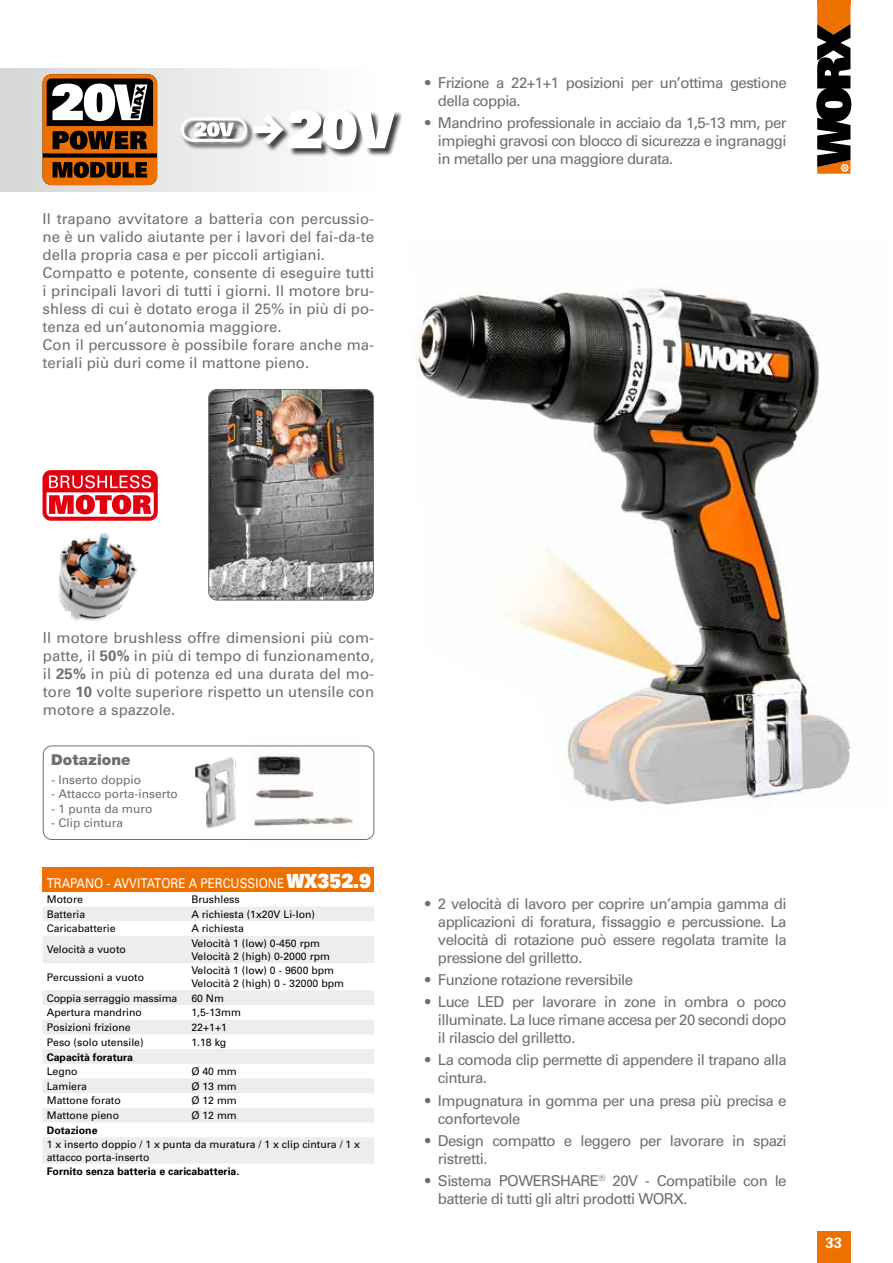
<style>
.page{position:relative;width:893px;height:1263px;background:#fff}
.page>*{position:absolute;margin:0;border:0;box-sizing:border-box;transform-origin:0 0}
.t1{font:15px/18px "Univers";letter-spacing:-.04em;color:#6f6f6e}
.t2{font:15px/18px "Univers";color:#6f6f6e}
.t3{font:900 15px "Helvetica Neue LT Std";letter-spacing:.01em;color:#6f6f6e}
.t4{font:700 15px "Univers";color:#fff}
.t5{font:13.5px "Univers";color:#fff;scale:.87 1}
.t6{font:12px "Univers";color:#6f6f6e}
.t7{font:10.5px/12.6px "Univers";color:#000}
.t8{font:700 10.5px "Univers";color:#000}
.s1{font-weight:700}
.s2{font-weight:900;font-size:19.5px}
</style>
<div class="page">
<img style="left:246px;top:745px;width:114px;height:82px">
<div style="left:0;top:68px;width:374px;height:123px;background:linear-gradient(to right,#d5d4d3,#feffff)"></div>
<div style="left:181px;top:110px;width:222px;height:47px;background:#000;opacity:.75"></div>
<svg style="left:181px;top:117px;width:66px;height:25px"></svg>
<svg style="left:253px;top:110px;width:142px;height:39px"></svg>
<svg style="left:43px;top:74px;width:114px;height:111px"></svg>
<img style="left:416px;top:285px;width:435px;height:520px">
<img style="left:209px;top:389px;width:164px;height:211px">
<div style="left:208px;top:389px;width:166px;height:211px;border:1px solid #6f6f6e;border-radius:9px"></div>
<div style="left:43px;top:746px;width:331px;height:94px;border:1px solid #6f6f6e;border-radius:9px"></div>
<svg style="left:43px;top:470px;width:115px;height:51px"></svg>
<img style="left:48px;top:518px;width:95px;height:103px">
<img style="left:195px;top:757px;width:49px;height:83px">
<div style="left:43px;top:867px;width:331px;height:25px;background:#ee7100"></div>
<svg style="left:43px;top:907px;width:331px;height:257px;fill:#ededed"></svg>
<div style="left:817px;top:1231px;width:33px;height:32px;background:#ee7100"></div>
<hr style="left:817px;top:0;width:33px;height:4px;background:#ee7100">
<svg style="left:816px;top:1px;width:35px;height:173px"></svg>
<p class="t2" style="left:43px;top:210px;width:333px">Il trapano avvitatore a batteria con percussio&shy;ne è un valido aiutante per i lavori del fai-da-te della propria casa e per piccoli artigiani.<br>Compatto e potente, consente di eseguire tutti i principali lavori di tutti i giorni. Il motore bru&shy;shless di cui è dotato eroga il 25% in più di po&shy;tenza ed un’autonomia maggiore.<br>Con il percussore è possibile forare anche ma&shy;teriali più duri come il mattone pieno.</p>
<p class="t1" style="left:438px;top:74px;width:350px;text-indent:-13px">• Frizione a 22+1+1 posizioni per un’ottima gestione della coppia.</p>
<p class="t1" style="left:438px;top:114px;width:350px;text-align:justify;text-indent:-13px">• Mandrino professionale in acciaio da 1,5-13 mm, per impieghi gravosi con blocco di sicurezza e ingranaggi in metallo per una maggiore durata.</p>
<p class="t1" style="left:43px;top:628px;width:333px;text-align:justify">Il motore brushless offre dimensioni più com&shy;patte, il <span class="s1">50%</span> in più di tempo di funzionamento, il <span class="s1">25%</span> in più di potenza ed una durata del mo&shy;tore <span class="s1">10</span> volte superiore rispetto un utensile con motore a spazzole.</p>
<p class="t3" style="left:51px;top:751px;width:81px">Dotazione</p>
<p class="t6" style="left:51px;top:773px;width:91px">- Inserto doppio</p>
<p class="t6" style="left:51px;top:787px;width:128px">- Attacco porta-inserto</p>
<p class="t6" style="left:51px;top:801px;width:103px">- 1 punta da muro</p>
<p class="t6" style="left:51px;top:816px;width:74px">- Clip cintura</p>
<p class="t5" style="left:47px;top:875px;width:374px">TRAPANO - AVVITATORE A PERCUSSIONE <span class="s2">WX352.9</span></p>
<p class="t7" style="left:47px;top:893px;width:38px">Motore</p>
<p class="t7" style="left:191px;top:893px;width:50px">Brushless</p>
<p class="t7" style="left:47px;top:908px;width:40px">Batteria</p>
<p class="t7" style="left:191px;top:908px;width:125px">A richiesta (1x20V Li-Ion)</p>
<p class="t7" style="left:47px;top:922px;width:70px">Caricabatterie</p>
<p class="t7" style="left:191px;top:922px;width:54px">A richiesta</p>
<p class="t7" style="left:47px;top:943px;width:81px">Velocità a vuoto</p>
<p class="t7" style="left:191px;top:937px;width:140px">Velocità 1 (low) 0-450 rpm<br>Velocità 2 (high) 0-2000 rpm</p>
<p class="t7" style="left:47px;top:971px;width:99px">Percussioni a vuoto</p>
<p class="t7" style="left:191px;top:964px;width:154px">Velocità 1 (low) 0 - 9600 bpm<br>Velocità 2 (high) 0 - 32000 bpm</p>
<p class="t7" style="left:47px;top:992px;width:132px">Coppia serraggio massima</p>
<p class="t7" style="left:191px;top:992px;width:34px">60 Nm</p>
<p class="t7" style="left:47px;top:1006px;width:97px">Apertura mandrino</p>
<p class="t7" style="left:191px;top:1006px;width:51px">1,5-13mm</p>
<p class="t7" style="left:47px;top:1021px;width:85px">Posizioni frizione</p>
<p class="t7" style="left:191px;top:1021px;width:37px">22+1+1</p>
<p class="t7" style="left:47px;top:1036px;width:98px">Peso (solo utensile)</p>
<p class="t7" style="left:191px;top:1036px;width:37px">1.18 kg</p>
<p class="t8" style="left:47px;top:1050px;width:88px">Capacità foratura</p>
<p class="t7" style="left:47px;top:1065px;width:32px">Legno</p>
<p class="t7" style="left:191px;top:1065px;width:47px">Ø 40 mm</p>
<p class="t7" style="left:47px;top:1080px;width:42px">Lamiera</p>
<p class="t7" style="left:191px;top:1080px;width:47px">Ø 13 mm</p>
<p class="t7" style="left:47px;top:1094px;width:76px">Mattone forato</p>
<p class="t7" style="left:191px;top:1094px;width:47px">Ø 12 mm</p>
<p class="t7" style="left:47px;top:1109px;width:74px">Mattone pieno</p>
<p class="t7" style="left:191px;top:1109px;width:47px">Ø 12 mm</p>
<p class="t8" style="left:47px;top:1124px;width:52px">Dotazione</p>
<p class="t7" style="left:47px;top:1138px;width:315px">1 x inserto doppio / 1 x punta da muratura / 1 x clip cintura / 1 x attacco porta-inserto</p>
<p class="t8" style="left:47px;top:1165px;width:194px">Fornito senza batteria e caricabatteria.</p>
<p class="t1" style="left:438px;top:894px;width:350px;text-align:justify;text-indent:-13px">• 2 velocità di lavoro per coprire un’ampia gamma di applicazioni di foratura, fissaggio e percussione. La velocità di rotazione può essere regolata tramite la pressione del grilletto.</p>
<p class="t1" style="left:425px;top:971px;width:209px">• Funzione rotazione reversibile</p>
<p class="t1" style="left:438px;top:993px;width:350px;text-align:justify;text-indent:-13px">• Luce LED per lavorare in zone in ombra o poco illuminate. La luce rimane accesa per 20 secondi dopo il rilascio del grilletto.</p>
<p class="t1" style="left:438px;top:1051px;width:350px;text-indent:-13px">• La comoda clip permette di appendere il trapano alla cintura.</p>
<p class="t1" style="left:438px;top:1091px;width:350px;text-indent:-13px">• Impugnatura in gomma per una presa più precisa e confortevole</p>
<p class="t1" style="left:438px;top:1132px;width:350px;text-indent:-13px">• Design compatto e leggero per lavorare in spazi ristretti.</p>
<p class="t1" style="left:438px;top:1172px;width:350px;text-indent:-13px">• Sistema POWERSHARE<sup>®</sup> 20V - Compatibile con le batterie di tutti gli altri prodotti WORX.</p>
<p class="t4" style="left:825px;top:1234px;width:18px">33</p>
</div>
